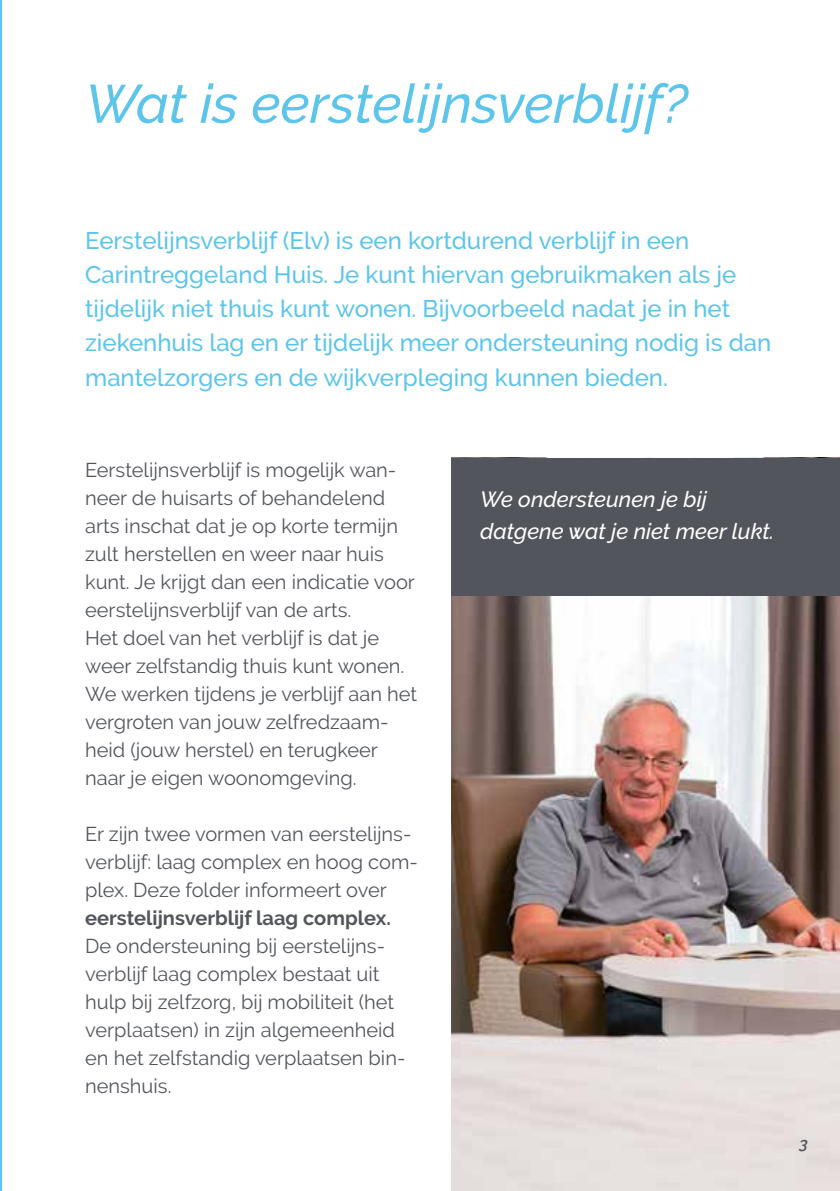
<style>
.page{position:relative;width:840px;height:1191px;background:#fff}
.page>*{position:absolute;margin:0;border:0;box-sizing:border-box;transform-origin:0 0}
.t1{font:italic 500 54px "Raleway";color:#5dc5ea}
.t2{font:500 24px/34px "Raleway";color:#5dc5ea}
.t3{font:italic 500 22px/32px "Raleway";color:#fff}
.t4{font:20px/28px "Raleway";color:#52555c}
.t5{font:700 20px "Raleway";color:#52555c}
.t6{font:italic 600 16px "Raleway";color:#52555c}
</style>
<div class="page">
<img style="left:451px;top:595px;width:388px;height:596px">
<hr style="left:0;top:0;width:2px;height:1191px;background:#5dc5ea">
<div style="left:451px;top:458px;width:388px;height:137px;background:#52555c"></div>
<h1 class="t1" style="left:85px;top:73px;width:604px">Wat is eerstelijnsverblijf?</h1>
<p class="t2" style="left:85px;top:224px;width:687px">Eerstelijnsverblijf (Elv) is een kortdurend verblijf in een Carintreggeland Huis. Je kunt hiervan gebruikmaken als je tijdelijk niet thuis kunt wonen. Bijvoorbeeld nadat je in het ziekenhuis lag en er tijdelijk meer ondersteuning nodig is dan mantelzorgers en de wijkverpleging kunnen bieden.</p>
<p class="t4" style="left:85px;top:456px;width:333px">Eerstelijnsverblijf is mogelijk wan&shy;neer de huisarts of behandelend arts inschat dat je op korte termijn zult herstellen en weer naar huis kunt. Je krijgt dan een indicatie voor eerstelijnsverblijf van de arts.<br>Het doel van het verblijf is dat je weer zelfstandig thuis kunt wonen.<br>We werken tijdens je verblijf aan het vergroten van jouw zelfredzaam&shy;heid (jouw herstel) en terugkeer naar je eigen woonomgeving.</p>
<p class="t4" style="left:85px;top:820px;width:334px">Er zijn twee vormen van eerstelijns&shy;verblijf: laag complex en hoog com&shy;plex. Deze folder informeert over</p>
<p class="t5" style="left:85px;top:906px;width:307px">eerstelijnsverblijf laag complex.</p>
<p class="t4" style="left:85px;top:932px;width:321px">De ondersteuning bij eerstelijns&shy;verblijf laag complex bestaat uit hulp bij zelfzorg, bij mobiliteit (het verplaatsen) in zijn algemeenheid en het zelfstandig verplaatsen bin&shy;nenshuis.</p>
<p class="t3" style="left:480px;top:483px;width:295px">We ondersteunen je bij datgene wat je niet meer lukt.</p>
<p class="t6" style="left:799px;top:1134px;width:10px">3</p>
</div>
